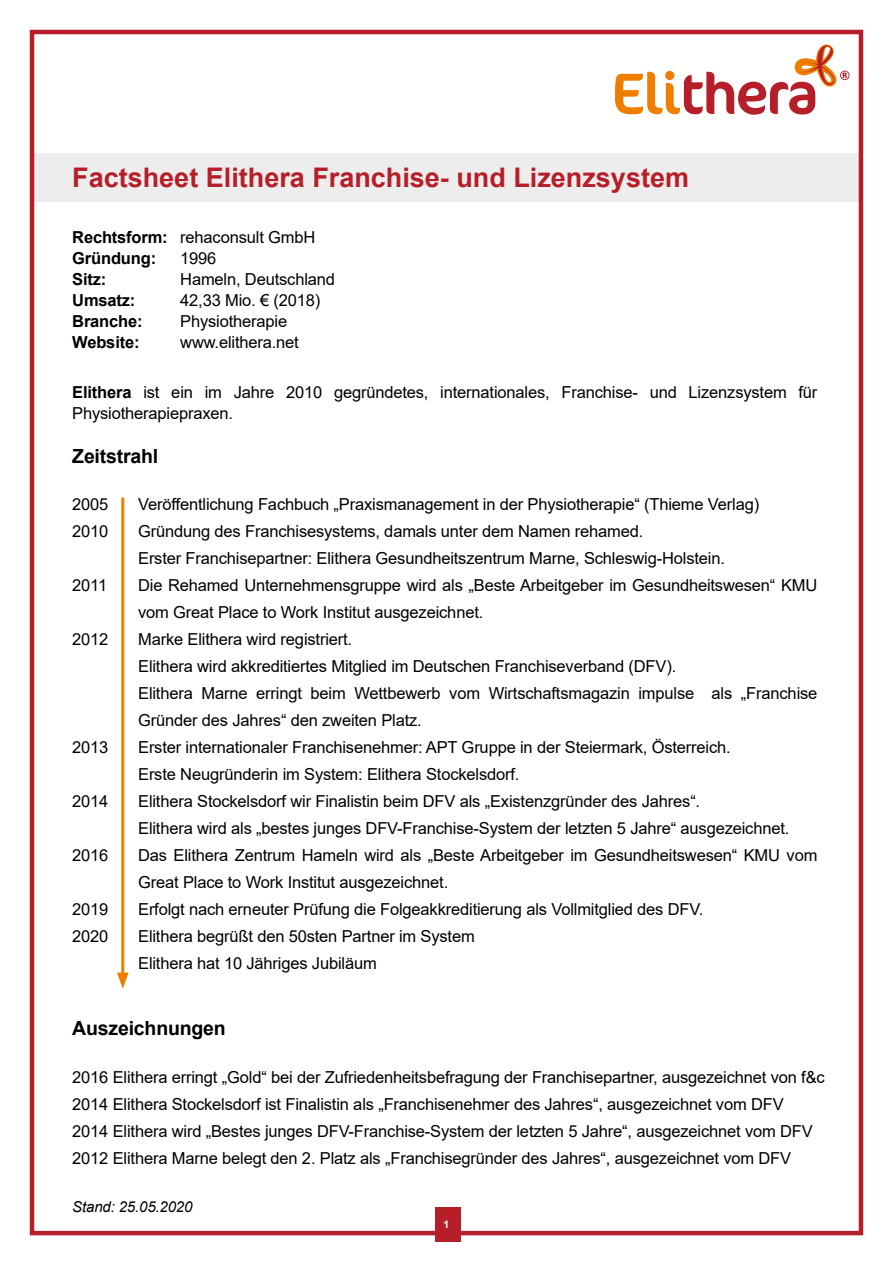
<style>
.page{position:relative;width:893px;height:1263px;background:#fff}
.page>*{position:absolute;margin:0;border:0;box-sizing:border-box;transform-origin:0 0}
.t1{font:700 27px "Arial";color:#b61f29}
.t2{font:700 19.5px "Arial";letter-spacing:-.01em;color:#000}
.t3{font:16.5px/27px "Arial";letter-spacing:-.01em;color:#000}
.t4{font:700 16.5px/21px "Arial";letter-spacing:-.01em;color:#000}
.t5{font:italic 15px "Arial";letter-spacing:-.01em;color:#000}
.t6{font:700 10.5px "Arial";color:#fff}
.s1{font-weight:400}
.s2{font-weight:700}
</style>
<div class="page">
<div style="left:30px;top:153px;width:833px;height:48px;background:#ededed"></div>
<svg style="left:615px;top:44px;width:234px;height:71px"></svg>
<hr style="left:121px;top:497px;width:3px;height:481px;background:#ef7d00">
<svg style="left:117px;top:973px;width:12px;height:16px"></svg>
<div style="left:30px;top:30px;width:833px;height:1205px;border:4px solid #b61f29"></div>
<div style="left:435px;top:1208px;width:25px;height:34px;background:#b61f29"></div>
<h1 class="t1" style="left:72px;top:158px;width:618px">Factsheet Elithera Franchise- und Lizenzsystem</h1>
<p class="t4" style="left:72px;top:227px;width:245px">Rechtsform: <span class="s1">rehaconsult GmbH<br></span>Gründung:</p>
<p class="t3" style="left:180px;top:244px;width:38px">1996</p>
<p class="t4" style="left:72px;top:269px;width:36px">Sitz:</p>
<p class="t3" style="left:180px;top:265px;width:156px">Hameln, Deutschland</p>
<p class="t4" style="left:72px;top:290px;width:65px">Umsatz:</p>
<p class="t3" style="left:180px;top:286px;width:142px">42,33 Mio. € (2018)</p>
<p class="t4" style="left:72px;top:311px;width:72px">Branche:</p>
<p class="t3" style="left:180px;top:307px;width:108px">Physiotherapie</p>
<p class="t4" style="left:72px;top:332px;width:69px">Website:</p>
<p class="t3" style="left:180px;top:328px;width:120px">www.elithera.net</p>
<p class="t3" style="left:72px;top:381px;width:747px;line-height:21px"><span class="s2">Elithera</span> ist ein im Jahre 2010 gegründetes, internationales, Franchise- und Lizenzsystem für<br>Physiotherapiepraxen.</p>
<p class="t2" style="left:72px;top:442px;width:88px">Zeitstrahl</p>
<p class="t3" style="left:72px;top:490px;width:38px">2005<br>2010</p>
<p class="t3" style="left:138px;top:490px;width:681px">Veröffentlichung Fachbuch „Praxismanagement in der Physiotherapie“ (Thieme Verlag)<br>Gründung des Franchisesystems, damals unter dem Namen rehamed.<br>Erster Franchisepartner: Elithera Gesundheitszentrum Marne, Schleswig-Holstein.<br>Die Rehamed Unternehmensgruppe wird als „Beste Arbeitgeber im Gesundheitswesen“ KMU vom Great Place to Work Institut ausgezeichnet.<br>Marke Elithera wird registriert.<br>Elithera wird akkreditiertes Mitglied im Deutschen Franchiseverband (DFV).<br>Elithera Marne erringt beim Wettbewerb vom Wirtschaftsmagazin impulse als „Franchise Gründer des Jahres“ den zweiten Platz.<br>Erster internationaler Franchisenehmer: APT Gruppe in der Steiermark, Österreich.<br>Erste Neugründerin im System: Elithera Stockelsdorf.<br>Elithera Stockelsdorf wir Finalistin beim DFV als „Existenzgründer des Jahres“.<br>Elithera wird als „bestes junges DFV-Franchise-System der letzten 5 Jahre“ ausgezeichnet.<br>Das Elithera Zentrum Hameln wird als „Beste Arbeitgeber im Gesundheitswesen“ KMU vom Great Place to Work Institut ausgezeichnet.<br>Erfolgt nach erneuter Prüfung die Folgeakkreditierung als Vollmitglied des DFV.<br>Elithera begrüßt den 50sten Partner im System<br>Elithera hat 10 Jähriges Jubiläum</p>
<p class="t3" style="left:72px;top:571px;width:36px">2011</p>
<p class="t3" style="left:72px;top:625px;width:38px">2012</p>
<p class="t3" style="left:72px;top:733px;width:38px">2013</p>
<p class="t3" style="left:72px;top:787px;width:38px">2014</p>
<p class="t3" style="left:72px;top:841px;width:38px">2016</p>
<p class="t3" style="left:72px;top:895px;width:38px">2019<br>2020</p>
<p class="t2" style="left:72px;top:1014px;width:155px">Auszeichnungen</p>
<p class="t3" style="left:72px;top:1064px;width:754px">2016 Elithera erringt „Gold“ bei der Zufriedenheitsbefragung der Franchisepartner, ausgezeichnet von f&amp;c 2014 Elithera Stockelsdorf ist Finalistin als „Franchisenehmer des Jahres“, ausgezeichnet vom DFV<br>2014 Elithera wird „Bestes junges DFV-Franchise-System der letzten 5 Jahre“, ausgezeichnet vom DFV 2012 Elithera Marne belegt den 2. Platz als „Franchisegründer des Jahres“, ausgezeichnet vom DFV</p>
<p class="t5" style="left:72px;top:1197px;width:122px">Stand: 25.05.2020</p>
<p class="t6" style="left:444px;top:1217px;width:7px">1</p>
</div>
